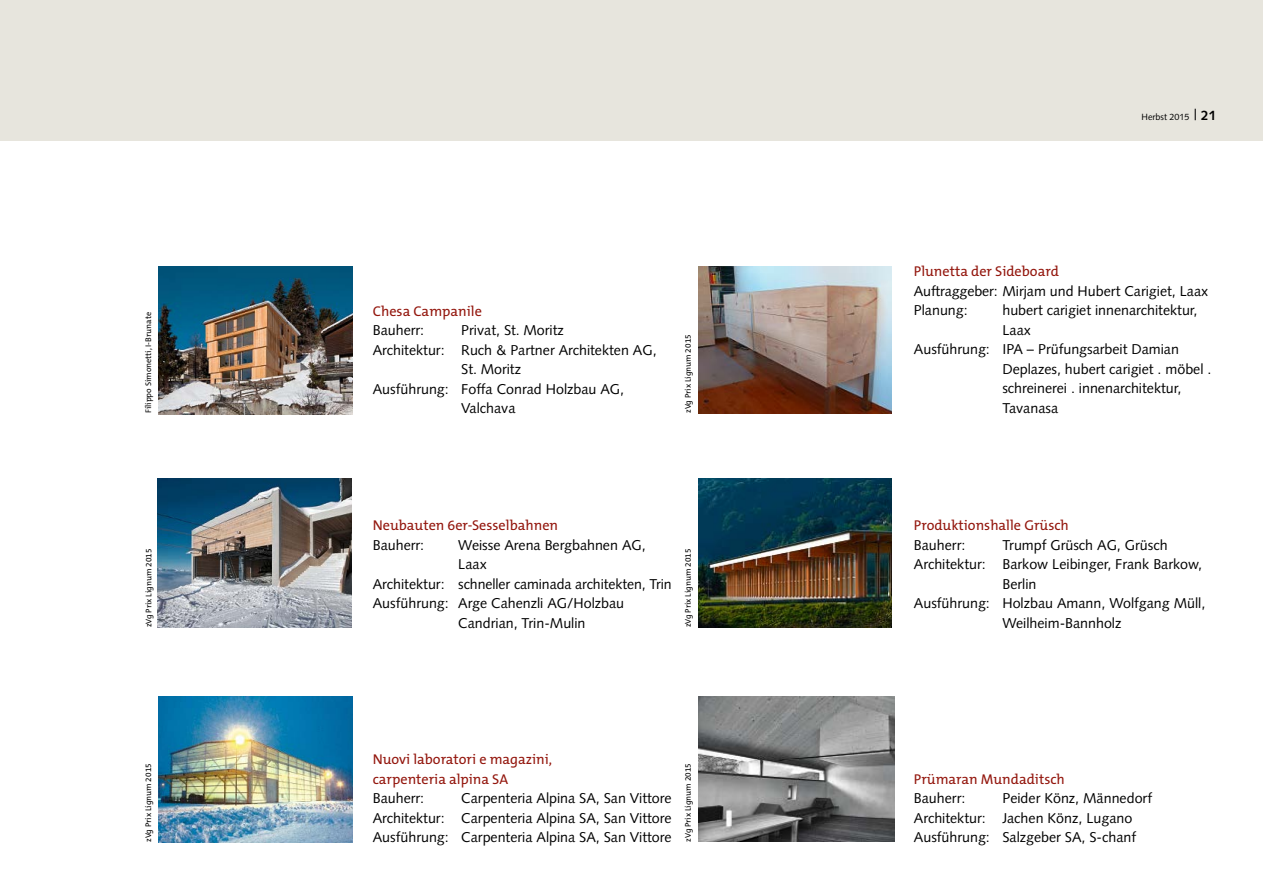
<style>
.page{position:relative;width:1263px;height:893px;background:#fff}
.page>*{position:absolute;margin:0;border:0;box-sizing:border-box;transform-origin:0 0}
.t1{font:14.25px/19.5px "Syntax";color:#000}
.t2{font:14.25px/19.5px "The Mix B5 Plain";color:#93160d}
.t3{font:9px "Syntax";color:#000}
.t4{font:8.25px "The Mix B5 Plain";color:#000}
.s1{font-size:15px}
.s2{font-weight:700;font-size:13.5px}
</style>
<div class="page">
<div style="left:0;top:0;width:1263px;height:140px;background:#e7e5dd"></div>
<img style="left:159px;top:266px;width:193px;height:149px">
<img style="left:158px;top:478px;width:193px;height:149px">
<img style="left:159px;top:696px;width:194px;height:146px">
<img style="left:698px;top:266px;width:193px;height:147px">
<img style="left:699px;top:478px;width:192px;height:150px">
<img style="left:698px;top:696px;width:196px;height:146px">
<p class="t4" style="left:144px;top:413px;width:103px;rotate:-90deg">Filippo Simonetti, I-Brunate</p>
<p class="t4" style="left:144px;top:627px;width:80px;rotate:-90deg">zVg Prix Lignum 2015</p>
<p class="t4" style="left:144px;top:842px;width:80px;rotate:-90deg">zVg Prix Lignum 2015</p>
<p class="t2" style="left:373px;top:301px;width:111px">Chesa Campanile</p>
<p class="t1" style="left:373px;top:320px;width:53px">Bauherr:</p>
<p class="t1" style="left:461px;top:320px;width:104px">Privat, St. Moritz</p>
<p class="t1" style="left:373px;top:340px;width:285px">Architektur: Ruch &amp; Partner Architekten AG,</p>
<p class="t1" style="left:461px;top:359px;width:61px">St. Moritz</p>
<p class="t1" style="left:373px;top:379px;width:253px">Ausführung: Foffa Conrad Holzbau AG,</p>
<p class="t1" style="left:461px;top:398px;width:56px">Valchava</p>
<p class="t4" style="left:683px;top:413px;width:80px;rotate:-90deg">zVg Prix Lignum 2015</p>
<p class="t2" style="left:373px;top:516px;width:187px">Neubauten 6er-Sesselbahnen</p>
<p class="t1" style="left:373px;top:535px;width:53px">Bauherr:</p>
<p class="t1" style="left:458px;top:535px;width:189px">Weisse Arena Bergbahnen AG,</p>
<p class="t1" style="left:458px;top:554px;width:30px">Laax</p>
<p class="t1" style="left:373px;top:574px;width:300px">Architektur: schneller caminada architekten, Trin</p>
<p class="t1" style="left:373px;top:593px;width:253px">Ausführung: Arge Cahenzli AG/Holzbau</p>
<p class="t1" style="left:458px;top:613px;width:129px">Candrian, Trin-Mulin</p>
<p class="t4" style="left:684px;top:627px;width:80px;rotate:-90deg">zVg Prix Lignum 2015</p>
<p class="t2" style="left:373px;top:750px;width:181px">Nuovi laboratori e magazini, carpenteria alpina SA</p>
<p class="t1" style="left:373px;top:788px;width:53px">Bauherr:</p>
<p class="t1" style="left:373px;top:788px;width:300px;text-align:justify;text-indent:89px">Carpenteria Alpina SA, San Vittore Architektur: Carpenteria Alpina SA, San Vittore Ausführung: Carpenteria Alpina SA, San Vittore</p>
<p class="t4" style="left:683px;top:842px;width:80px;rotate:-90deg">zVg Prix Lignum 2015</p>
<p class="t3" style="left:1141px;top:112px;width:76px">Herbst 2015 <span class="s1">|</span> <span class="s2">21</span></p>
<p class="t2" style="left:914px;top:262px;width:147px">Plunetta der Sideboard</p>
<p class="t1" style="left:914px;top:281px;width:296px">Auftraggeber: Mirjam und Hubert Carigiet, Laax<br>Planung:</p>
<p class="t1" style="left:1002px;top:301px;width:197px">hubert carigiet innenarchitektur,</p>
<p class="t1" style="left:1002px;top:320px;width:30px">Laax</p>
<p class="t1" style="left:914px;top:340px;width:267px">Ausführung: IPA – Prüfungsarbeit Damian</p>
<p class="t1" style="left:1002px;top:359px;width:211px">Deplazes, hubert carigiet . möbel .</p>
<p class="t1" style="left:1002px;top:379px;width:180px">schreinerei . innenarchitektur,</p>
<p class="t1" style="left:1002px;top:398px;width:57px">Tavanasa</p>
<p class="t2" style="left:914px;top:516px;width:157px">Produktionshalle Grüsch</p>
<p class="t1" style="left:914px;top:535px;width:53px">Bauherr:</p>
<p class="t1" style="left:1002px;top:535px;width:167px">Trumpf Grüsch AG, Grüsch</p>
<p class="t1" style="left:914px;top:554px;width:290px">Architektur: Barkow Leibinger, Frank Barkow,</p>
<p class="t1" style="left:1002px;top:574px;width:36px">Berlin</p>
<p class="t1" style="left:914px;top:593px;width:293px">Ausführung: Holzbau Amann, Wolfgang Müll,</p>
<p class="t1" style="left:1002px;top:613px;width:121px">Weilheim-Bannholz</p>
<p class="t2" style="left:914px;top:769px;width:152px">Prümaran Mundaditsch</p>
<p class="t1" style="left:914px;top:788px;width:53px">Bauherr:</p>
<p class="t1" style="left:914px;top:788px;width:240px;text-indent:89px">Peider Könz, Männedorf<br>Architektur: Jachen Könz, Lugano<br>Ausführung: Salzgeber SA, S-chanf</p>
</div>
